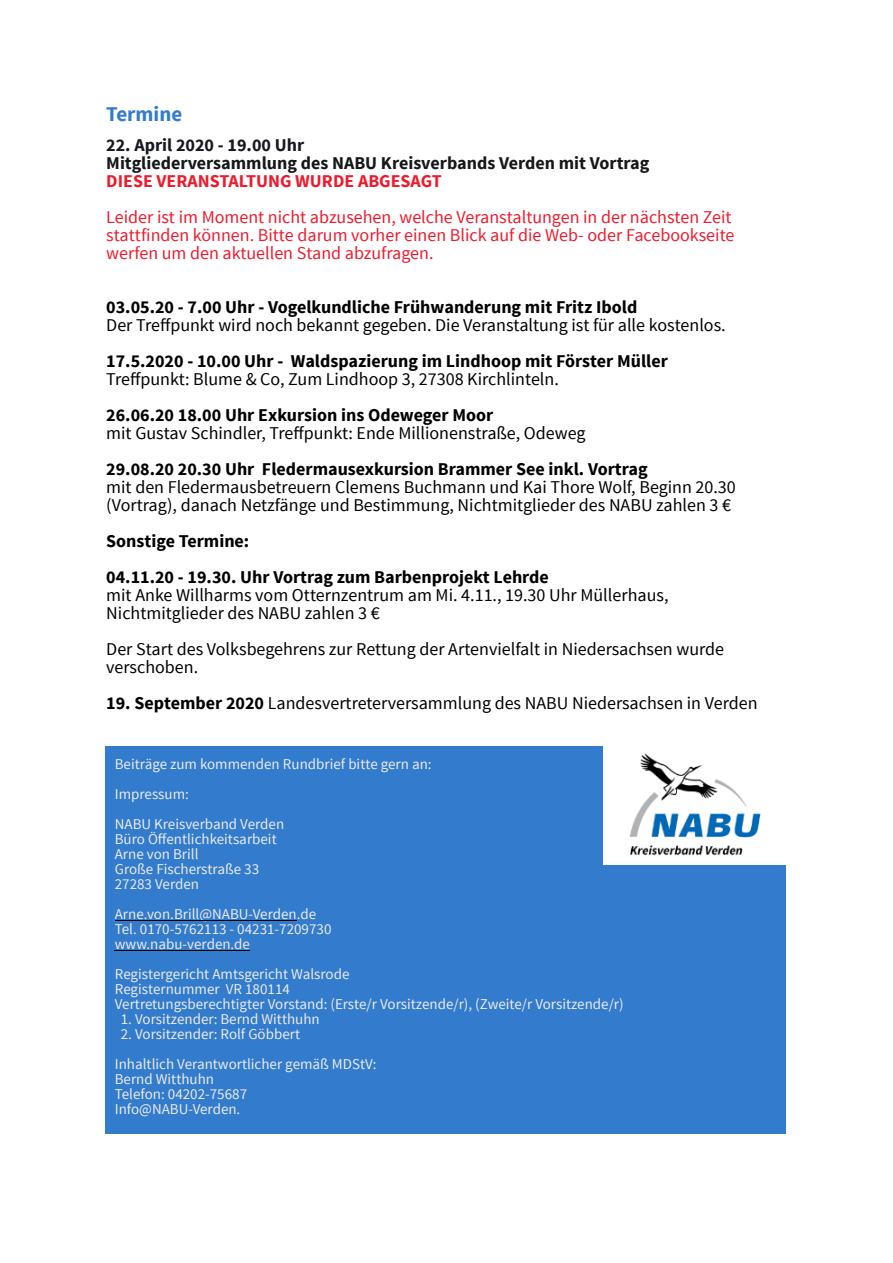
<style>
.page{position:relative;width:893px;height:1263px;background:#fff}
.page>*{position:absolute;margin:0;border:0;box-sizing:border-box;transform-origin:0 0}
.t1{font:700 21px "Source Sans Pro";color:#337bcc}
.t2{font:18px/18px "Source Sans Pro";color:#000}
.t3{font:700 18px/36px "Source Sans Pro";color:#000}
.t4{font:18px/18px "Source Sans Pro";color:#ed1b2e}
.t5{font:700 18px "Source Sans Pro";color:#151719}
.t6{font:700 18px "Source Sans Pro";color:#ed1b2e}
.t7{font:700 18px "Source Sans Pro";color:#16191f}
.t8{font:15px/15px "Source Sans Pro";color:#ebebeb}
.s1{font-weight:700}
</style>
<div class="page">
<div style="left:105px;top:746px;width:680px;height:388px;background:#337bcc"></div>
<hr style="left:115px;top:920px;width:182px;height:1px;background:#000">
<hr style="left:115px;top:950px;width:135px;height:1px;background:#000">
<img style="left:603px;top:746px;width:182px;height:119px">
<p class="t1" style="left:106px;top:105px;width:78px">Termine</p>
<p class="t7" style="left:106px;top:138px;width:199px">22. April 2020 - 19.00 Uhr</p>
<p class="t5" style="left:106px;top:156px;width:545px">Mitgliederversammlung des NABU Kreisverbands Verden mit Vortrag</p>
<p class="t6" style="left:106px;top:174px;width:337px">DIESE VERANSTALTUNG WURDE ABGESAGT</p>
<p class="t4" style="left:106px;top:210px;width:630px">Leider ist im Moment nicht abzusehen, welche Veranstaltungen in der nächsten Zeit stattfinden können. Bitte darum vorher einen Blick auf die Web- oder Facebookseite werfen um den aktuellen Stand abzufragen.</p>
<p class="t3" style="left:106px;top:291px;width:533px">03.05.20 - 7.00 Uhr - Vogelkundliche Frühwanderung mit Fritz Ibold</p>
<p class="t2" style="left:106px;top:318px;width:621px">Der Treffpunkt wird noch bekannt gegeben. Die Veranstaltung ist für alle kostenlos.</p>
<p class="t3" style="left:106px;top:345px;width:563px">17.5.2020 - 10.00 Uhr - Waldspazierung im Lindhoop mit Förster Müller</p>
<p class="t2" style="left:106px;top:372px;width:454px">Treffpunkt: Blume &amp; Co, Zum Lindhoop 3, 27308 Kirchlinteln.</p>
<p class="t3" style="left:106px;top:399px;width:388px">26.06.20 18.00 Uhr Exkursion ins Odeweger Moor</p>
<p class="t2" style="left:106px;top:426px;width:481px">mit Gustav Schindler, Treffpunkt: Ende Millionenstraße, Odeweg</p>
<p class="t3" style="left:106px;top:453px;width:543px">29.08.20 20.30 Uhr Fledermausexkursion Brammer See inkl. Vortrag</p>
<p class="t2" style="left:106px;top:480px;width:631px">mit den Fledermausbetreuern Clemens Buchmann und Kai Thore Wolf, Beginn 20.30 (Vortrag), danach Netzfänge und Bestimmung, Nichtmitglieder des NABU zahlen 3 €</p>
<p class="t3" style="left:106px;top:525px;width:444px">Sonstige Termine:<br>04.11.20 - 19.30. Uhr Vortrag zum Barbenprojekt Lehrde</p>
<p class="t2" style="left:106px;top:588px;width:564px">mit Anke Willharms vom Otternzentrum am Mi. 4.11., 19.30 Uhr Müllerhaus,<br>Nichtmitglieder des NABU zahlen 3 €</p>
<p class="t2" style="left:106px;top:642px;width:619px">Der Start des Volksbegehrens zur Rettung der Artenvielfalt in Niedersachsen wurde verschoben.</p>
<p class="t2" style="left:106px;top:696px;width:653px"><span class="s1">19. September 2020</span> Landesvertreterversammlung des NABU Niedersachsen in Verden</p>
<p class="t8" style="left:115px;top:750px;width:318px;line-height:30px">Beiträge zum kommenden Rundbrief bitte gern an:<br>Impressum:<br>NABU Kreisverband Verden</p>
<p class="t8" style="left:115px;top:833px;width:163px">Büro Öffentlichkeitsarbeit<br>Arne von Brill<br>Große Fischerstraße 33<br>27283 Verden</p>
<p class="t8" style="left:115px;top:908px;width:218px">Arne.von.Brill@NABU-Verden.de<br>Tel. 0170-5762113 - 04231-7209730 www.nabu-verden.de</p>
<p class="t8" style="left:115px;top:968px;width:510px">Registergericht Amtsgericht Walsrode<br>Registernummer VR 180114<br>Vertretungsberechtigter Vorstand: (Erste/r Vorsitzende/r), (Zweite/r Vorsitzende/r)</p>
<p class="t8" style="left:121px;top:1013px;width:200px">1. Vorsitzender: Bernd Witthuhn</p>
<p class="t8" style="left:115px;top:1020px;width:263px;line-height:30px;text-indent:6px">2. Vorsitzender: Rolf Göbbert<br>Inhaltlich Verantwortlicher gemäß MDStV:</p>
<p class="t8" style="left:115px;top:1073px;width:134px">Bernd Witthuhn<br>Telefon: 04202-75687<br>Info@NABU-Verden.</p>
</div>
